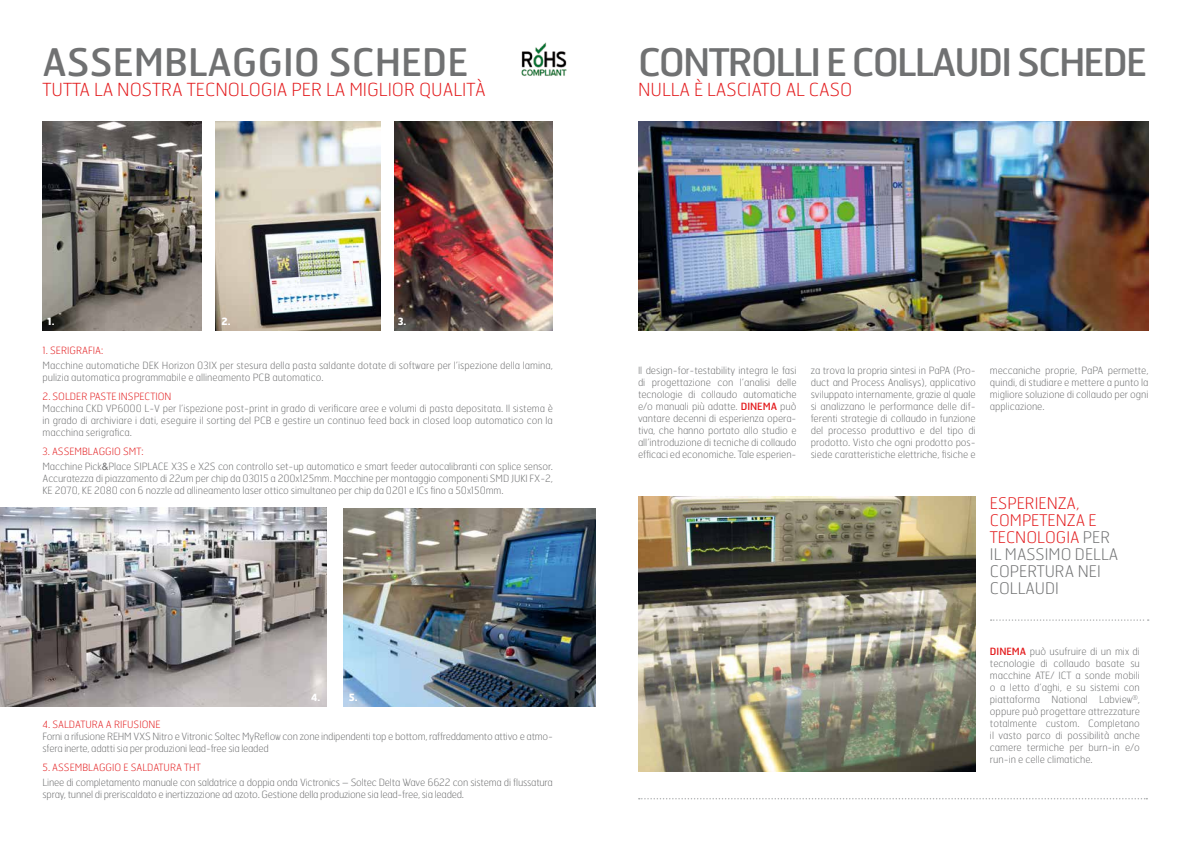
<style>
.page{position:relative;width:1191px;height:842px;background:#fff}
.page>*{position:absolute;margin:0;border:0;box-sizing:border-box;transform-origin:0 0}
.t1{font:38px "Hermes";letter-spacing:-.05em;color:#707172}
.t2{font:38px "Hermes";color:#707172}
.t3{font:100 18px "Hermes";color:#e31b1d}
.t4{font:100 16px/17px "Hermes";color:#707172}
.t5{font:100 10px/12px "Hermes";letter-spacing:-.01em;color:#707172}
.t6{font:100 10px "Hermes";color:#e31b1d}
.t7{font:700 10px "Hermes";color:#fff}
.s1{color:#e31b1d}
.s2{font-family:"Arial";font-weight:400}
.s3{font-weight:400;color:#e31b1d}
</style>
<div class="page">
<img style="left:43px;top:122px;width:158px;height:208px">
<img style="left:0;top:507px;width:326px;height:200px">
<img style="left:343px;top:508px;width:252px;height:199px">
<img style="left:215px;top:122px;width:165px;height:208px">
<img style="left:394px;top:122px;width:159px;height:208px">
<img style="left:521px;top:43px;width:46px;height:33px">
<img style="left:638px;top:122px;width:510px;height:208px">
<img style="left:638px;top:496px;width:337px;height:275px">
<svg style="left:990px;top:619px;width:158px;height:2px"></svg>
<svg style="left:639px;top:798px;width:508px;height:1px"></svg>
<h1 class="t2" style="left:43px;top:37px;width:427px">ASSEMBLAGGIO SCHEDE</h1>
<h2 class="t3" style="left:43px;top:78px;width:445px">TUTTA LA NOSTRA TECNOLOGIA PER LA MIGLIOR QUALITÀ</h2>
<h1 class="t1" style="left:638px;top:37px;width:510px">CONTROLLI E COLLAUDI SCHEDE</h1>
<h2 class="t3" style="left:638px;top:78px;width:216px">NULLA È LASCIATO AL CASO</h2>
<p class="t7" style="left:47px;top:314px;width:9px">1.</p>
<p class="t7" style="left:221px;top:314px;width:11px">2.</p>
<p class="t7" style="left:398px;top:314px;width:10px">3.</p>
<p class="t6" style="left:43px;top:344px;width:62px">1. SERIGRAFIA:</p>
<p class="t5" style="left:43px;top:359px;width:512px">Macchine automatiche DEK Horizon 03IX per stesura della pasta saldante dotate di software per l’ispezione della lamina, pulizia automatica programmabile e allineamento PCB automatico.</p>
<p class="t6" style="left:43px;top:390px;width:130px">2. SOLDER PASTE INSPECTION</p>
<p class="t5" style="left:43px;top:402px;width:512px;text-align:justify">Macchina CKD VP6000 L-V per l’ispezione post-print in grado di verificare aree e volumi di pasta depositata. Il sistema è in grado di archiviare i dati, eseguire il sorting del PCB e gestire un continuo feed back in closed loop automatico con la macchina serigrafica.</p>
<p class="t5" style="left:43px;top:444px;width:512px;line-height:15px"><span class="s1">3. ASSEMBLAGGIO SMT:<br></span>Macchine Pick<span class="s2">&amp;</span>Place SIPLACE X3S e X2S con controllo set-up automatico e smart feeder autocalibranti con splice sensor.</p>
<p class="t5" style="left:43px;top:472px;width:512px">Accuratezza di piazzamento di 22um per chip da 03015 a 200x125mm. Macchine per montaggio componenti SMD JUKI FX-2,<br>KE 2070, KE 2080 con 6 nozzle ad allineamento laser ottico simultaneo per chip da 0201 e ICs fino a 50x150mm.</p>
<p class="t7" style="left:311px;top:690px;width:11px">4.</p>
<p class="t7" style="left:349px;top:690px;width:10px">5.</p>
<p class="t6" style="left:43px;top:718px;width:119px">4. SALDATURA A RIFUSIONE</p>
<p class="t5" style="left:43px;top:730px;width:512px">Forni a rifusione REHM VXS Nitro e Vitronic Soltec MyReflow con zone indipendenti top e bottom, raffreddamento attivo e atmo&shy;sfera inerte, adatti sia per produzioni lead-free sia leaded</p>
<p class="t6" style="left:43px;top:761px;width:160px">5. ASSEMBLAGGIO E SALDATURA THT</p>
<p class="t5" style="left:43px;top:776px;width:512px">Linee di completamento manuale con saldatrice a doppia onda Victronics – Soltec Delta Wave 6622 con sistema di flussatura spray, tunnel di preriscaldato e inertizzazione ad azoto. Gestione della produzione sia lead-free, sia leaded.</p>
<p class="t5" style="left:638px;top:364px;width:160px;text-align:justify">Il design-for-testability integra le fasi di progettazione con l’analisi delle tecnologie di collaudo automatiche e/o manuali più adatte. <span class="s3">DINEMA</span> può vantare decenni di esperienza opera&shy;tiva, che hanno portato allo studio e all’introduzione di tecniche di collaudo efficaci ed economiche. Tale esperien-</p>
<p class="t5" style="left:810px;top:364px;width:166px;text-align:justify">za trova la propria sintesi in PaPA (Pro&shy;duct and Process Analisys), applicativo sviluppato internamente, grazie al quale si analizzano le performance delle dif&shy;ferenti strategie di collaudo in funzione del processo produttivo e del tipo di prodotto. Visto che ogni prodotto pos&shy;siede caratteristiche elettriche, fisiche e</p>
<p class="t5" style="left:990px;top:364px;width:160px;text-align:justify">meccaniche proprie, PaPA permette, quindi, di studiare e mettere a punto la migliore soluzione di collaudo per ogni applicazione.</p>
<h3 class="t4" style="left:990px;top:495px;width:130px"><span class="s1">ESPERIENZA,<br>COMPETENZA E<br>TECNOLOGIA</span> PER<br>IL MASSIMO DELLA<br>COPERTURA NEI<br>COLLAUDI</h3>
<p class="t5" style="left:990px;top:645px;width:151px;text-align:justify"><span class="s3">DINEMA</span> può usufruire di un mix di tecnologie di collaudo basate su macchine ATE/ ICT a sonde mobili o a letto d’aghi, e su sistemi con piattaforma National Labview<sup>®</sup>, oppure può progettare attrezzature totalmente custom. Completano il vasto parco di possibilità anche camere termiche per burn-in e/o run-in e celle climatiche.</p>
</div>
